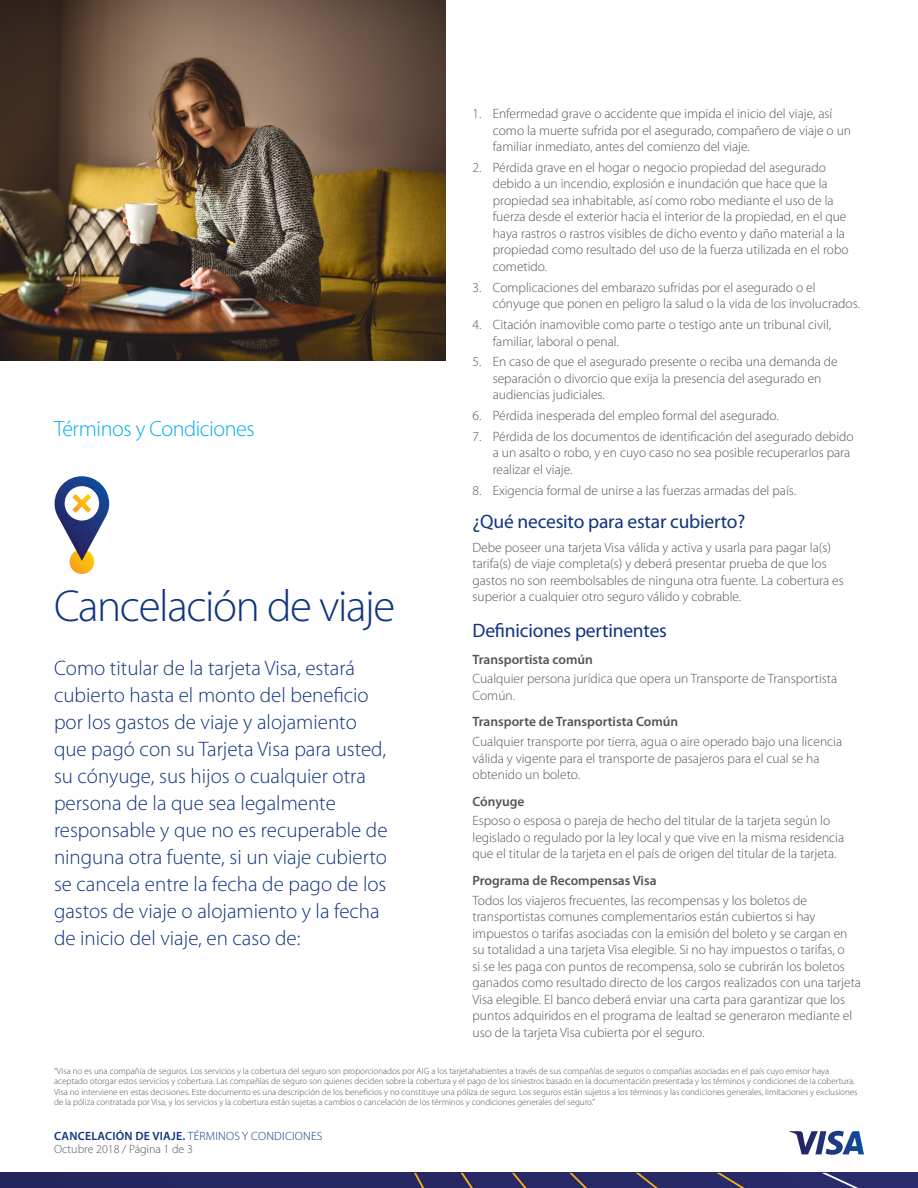
<style>
.page{position:relative;width:918px;height:1188px;background:#fff}
.page>*{position:absolute;margin:0;border:0;box-sizing:border-box;transform-origin:0 0}
.t1{font:300 45px "Myriad Pro";letter-spacing:-.03em;color:#10357f}
.t2{font:300 22.05px "Myriad Pro";letter-spacing:-.02em;color:#00aeef}
.t3{font:300 21px/27px "Myriad Pro";color:#10357f}
.t4{font:19.5px "Myriad Pro";letter-spacing:-.01em;color:#10357f}
.t5{font:300 13.5px/16.5px "Myriad Pro";color:#545456}
.t6{font:600 13.5px "Myriad Pro";color:#545456}
.t7{font:300 12px/13.5px "Myriad Pro";letter-spacing:.015em;color:#52555b}
.t8{font:300 9px/10.5px "Myriad Pro";color:#545456}
.s1{font-weight:600;color:#10357f}
.s2{color:#10357f}
</style>
<div class="page">
<svg style="left:790px;top:1131px;width:74px;height:24px"></svg>
<div style="left:0;top:1173px;width:918px;height:15px;background:#272763"></div>
<svg style="left:822px;top:1173px;width:37px;height:15px"></svg>
<svg style="left:717px;top:1173px;width:28px;height:15px"></svg>
<svg style="left:636px;top:1173px;width:22px;height:15px"></svg>
<svg style="left:569px;top:1173px;width:18px;height:15px"></svg>
<svg style="left:512px;top:1173px;width:15px;height:15px"></svg>
<svg style="left:461px;top:1173px;width:12px;height:15px"></svg>
<svg style="left:414px;top:1173px;width:10px;height:15px"></svg>
<img style="left:0;top:0;width:446px;height:361px">
<svg style="left:70px;top:549px;width:24px;height:25px"></svg>
<svg style="left:55px;top:476px;width:54px;height:85px"></svg>
<p class="t5" style="left:493px;top:106px;width:360px;text-indent:-20px">1. Enfermedad grave o accidente que impida el inicio del viaje, así como la muerte sufrida por el asegurado, compañero de viaje o un familiar inmediato, antes del comienzo del viaje.</p>
<p class="t5" style="left:493px;top:159px;width:358px;text-indent:-20px">2. Pérdida grave en el hogar o negocio propiedad del asegurado debido a un incendio, explosión e inundación que hace que la propiedad sea inhabitable, así como robo mediante el uso de la fuerza desde el exterior hacia el interior de la propiedad, en el que haya rastros o rastros visibles de dicho evento y daño material a la propiedad como resultado del uso de la fuerza utilizada en el robo cometido.</p>
<p class="t5" style="left:493px;top:279px;width:369px;text-indent:-20px">3. Complicaciones del embarazo sufridas por el asegurado o el cónyuge que ponen en peligro la salud o la vida de los involucrados.</p>
<p class="t5" style="left:493px;top:317px;width:340px;text-indent:-20px">4. Citación inamovible como parte o testigo ante un tribunal civil, familiar, laboral o penal.</p>
<p class="t5" style="left:493px;top:354px;width:347px;text-indent:-20px">5. En caso de que el asegurado presente o reciba una demanda de separación o divorcio que exija la presencia del asegurado en audiencias judiciales.</p>
<p class="t5" style="left:472px;top:408px;width:308px">6. Pérdida inesperada del empleo formal del asegurado.</p>
<p class="t5" style="left:493px;top:428px;width:363px;text-indent:-20px">7. Pérdida de los documentos de identificación del asegurado debido a un asalto o robo, y en cuyo caso no sea posible recuperarlos para realizar el viaje.</p>
<p class="t5" style="left:472px;top:482px;width:325px">8. Exigencia formal de unirse a las fuerzas armadas del país.</p>
<h3 class="t4" style="left:472px;top:511px;width:274px">¿Qué necesito para estar cubierto?</h3>
<p class="t5" style="left:472px;top:539px;width:373px">Debe poseer una tarjeta Visa válida y activa y usarla para pagar la(s) tarifa(s) de viaje completa(s) y deberá presentar prueba de que los gastos no son reembolsables de ninguna otra fuente. La cobertura es superior a cualquier otro seguro válido y cobrable.</p>
<h3 class="t4" style="left:472px;top:620px;width:196px">Definiciones pertinentes</h3>
<p class="t6" style="left:472px;top:652px;width:122px">Transportista común</p>
<p class="t5" style="left:472px;top:671px;width:366px">Cualquier persona jurídica que opera un Transporte de Transportista<br>Común.</p>
<p class="t6" style="left:472px;top:714px;width:207px">Transporte de Transportista Común</p>
<p class="t5" style="left:472px;top:734px;width:371px">Cualquier transporte por tierra, agua o aire operado bajo una licencia válida y vigente para el transporte de pasajeros para el cual se ha obtenido un boleto.</p>
<p class="t6" style="left:472px;top:794px;width:53px">Cónyuge</p>
<p class="t5" style="left:472px;top:813px;width:373px">Esposo o esposa o pareja de hecho del titular de la tarjeta según lo legislado o regulado por la ley local y que vive en la misma residencia que el titular de la tarjeta en el país de origen del titular de la tarjeta.</p>
<p class="t6" style="left:472px;top:873px;width:186px">Programa de Recompensas Visa</p>
<p class="t5" style="left:472px;top:892px;width:390px">Todos los viajeros frecuentes, las recompensas y los boletos de transportistas comunes complementarios están cubiertos si hay impuestos o tarifas asociadas con la emisión del boleto y se cargan en su totalidad a una tarjeta Visa elegible. Si no hay impuestos o tarifas, o<br>si se les paga con puntos de recompensa, solo se cubrirán los boletos ganados como resultado directo de los cargos realizados con una tarjeta Visa elegible. El banco deberá enviar una carta para garantizar que los puntos adquiridos en el programa de lealtad se generaron mediante el uso de la tarjeta Visa cubierta por el seguro.</p>
<p class="t8" style="left:54px;top:1066px;width:805px">“Visa no es una compañía de seguros. Los servicios y la cobertura del seguro son proporcionados por AIG a los tarjetahabientes a través de sus compañías de seguros o compañías asociadas en el país cuyo emisor haya aceptado otorgar estos servicios y cobertura. Las compañías de seguro son quienes deciden sobre la cobertura y el pago de los siniestros basado en la documentación presentada y los términos y condiciones de la cobertura.<br>Visa no interviene en estas decisiones. Este documento es una descripción de los beneficios y no constituye una póliza de seguro. Los seguros están sujetos a los términos y las condiciones generales, limitaciones y exclusiones de la póliza contratada por Visa, y los servicios y la cobertura están sujetas a cambios o cancelación de los términos y condiciones generales del seguro.”</p>
<h2 class="t2" style="left:54px;top:416px;width:202px">Términos y Condiciones</h2>
<h1 class="t1" style="left:54px;top:582px;width:343px">Cancelación de viaje</h1>
<p class="t3" style="left:54px;top:655px;width:335px">Como titular de la tarjeta Visa, estará cubierto hasta el monto del beneficio por los gastos de viaje y alojamiento que pagó con su Tarjeta Visa para usted, su cónyuge, sus hijos o cualquier otra persona de la que sea legalmente responsable y que no es recuperable de ninguna otra fuente, si un viaje cubierto se cancela entre la fecha de pago de los gastos de viaje o alojamiento y la fecha de inicio del viaje, en caso de:</p>
<p class="t7" style="left:54px;top:1129px;width:270px"><span class="s1">CANCELACIÓN DE VIAJE.</span> <span class="s2">TÉRMINOS Y CONDICIONES<br></span>Octubre 2018 / Página 1 de 3</p>
</div>
